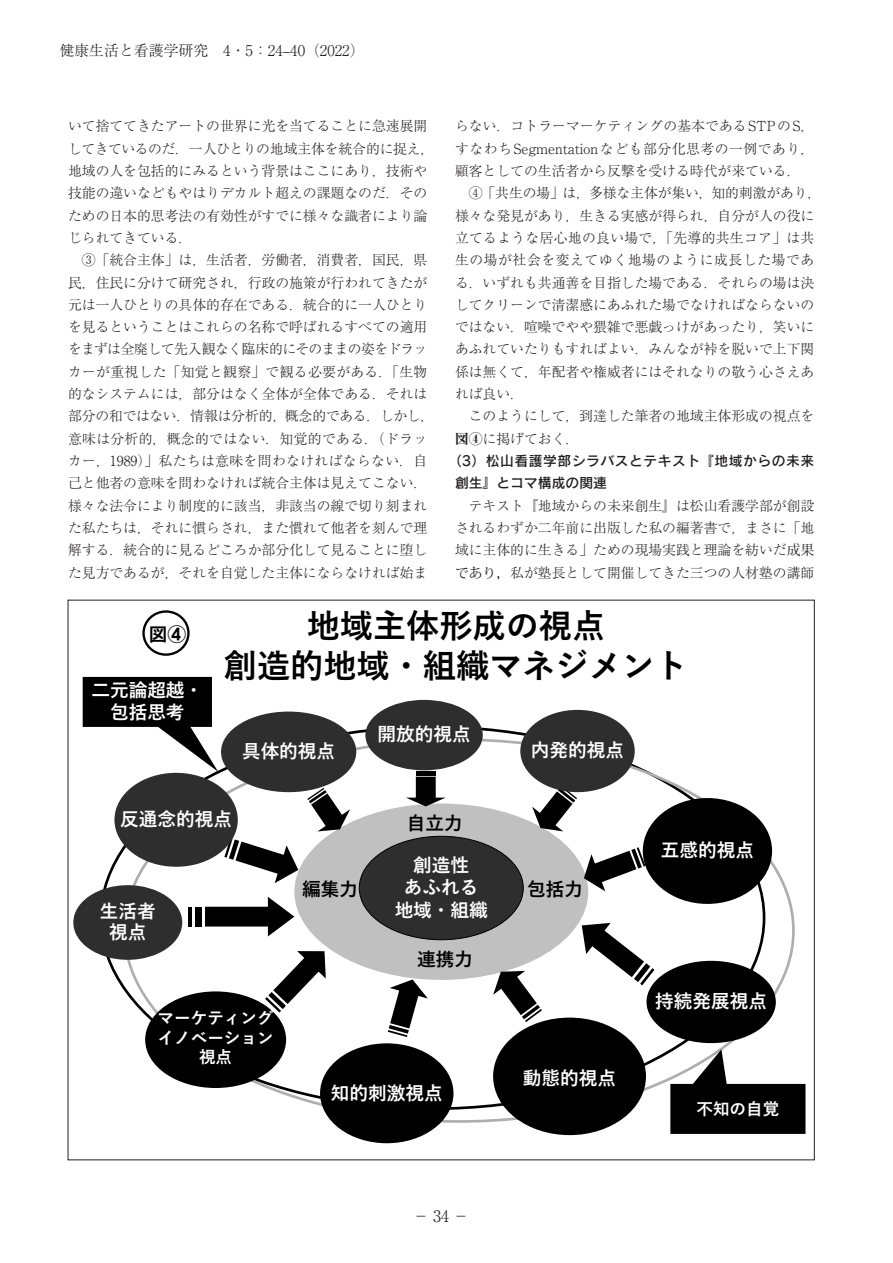
<style>
.page{position:relative;width:893px;height:1263px;background:#fff}
.page>*{position:absolute;margin:0;border:0;box-sizing:border-box;transform-origin:0 0}
.t1{font:700 33.15px/39.3px "Yu Gothic";color:#000;text-align:center}
.t2{font:700 18.6px/22.2px "Yu Gothic";color:#fff;text-align:center}
.t3{font:700 18.6px "Yu Gothic";color:#000}
.t4{font:18.6px "HGP Gothic E";color:#000}
.t5{font:700 16.65px/19.6px "Yu Gothic";color:#fff;text-align:center}
.t6{font:300 15.9px "Ryumin Pr 6 N";color:#231f20}
.t7{font:300 14.85px "Ryumin Pr 6 N";color:#231f20}
.本文-ｍ-行頭1字下げ{font:300 13.8px/22.4px "Ryumin Pr 6 N";color:#231f20}
.見出し2_行頭数字{font:13.8px/22.4px "Rodin Pro N DB";letter-spacing:.035em;color:#231f20}
.s1{font-weight:800}
.s2{font-family:"Koz Min Pr 6 N";font-weight:400}
</style>
<div class="page">
<div style="left:294px;top:803px;width:294px;height:177px;background:#c0c0c0;border-radius:50%"></div>
<div style="left:359px;top:836px;width:164px;height:104px;background:#2e2e2e;border-radius:50%"></div>
<svg style="left:265px;top:951px;width:61px;height:61px"></svg>
<svg style="left:388px;top:979px;width:40px;height:58px"></svg>
<svg style="left:493px;top:971px;width:49px;height:51px"></svg>
<svg style="left:582px;top:923px;width:72px;height:62px"></svg>
<svg style="left:584px;top:847px;width:61px;height:44px"></svg>
<svg style="left:224px;top:839px;width:74px;height:44px"></svg>
<svg style="left:307px;top:788px;width:43px;height:43px"></svg>
<svg style="left:406px;top:771px;width:40px;height:35px"></svg>
<svg style="left:532px;top:786px;width:45px;height:45px"></svg>
<svg style="left:670px;top:1049px;width:135px;height:85px"></svg>
<svg style="left:205px;top:897px;width:89px;height:39px"></svg>
<div style="left:195px;top:907px;width:7px;height:19px;background:#000"></div>
<hr style="left:188px;top:907px;width:4px;height:19px;background:#000">
<div style="left:643px;top:798px;width:129px;height:106px;background:#000;border-radius:50%"></div>
<div style="left:221px;top:711px;width:135px;height:81px;background:#2e2e2e;border-radius:50%"></div>
<div style="left:365px;top:700px;width:118px;height:70px;background:#2e2e2e;border-radius:50%"></div>
<div style="left:114px;top:773px;width:124px;height:94px;background:#2e2e2e;border-radius:50%"></div>
<div style="left:73px;top:885px;width:109px;height:75px;background:#2e2e2e;border-radius:50%"></div>
<div style="left:145px;top:991px;width:141px;height:97px;background:#000;border-radius:50%"></div>
<div style="left:320px;top:1043px;width:133px;height:100px;background:#000;border-radius:50%"></div>
<div style="left:493px;top:1017px;width:153px;height:118px;background:#000;border-radius:50%"></div>
<div style="left:646px;top:961px;width:130px;height:82px;background:#000;border-radius:50%"></div>
<div style="left:520px;top:710px;width:115px;height:82px;background:#2e2e2e;border-radius:50%"></div>
<svg style="left:83px;top:677px;width:135px;height:95px"></svg>
<div style="left:142px;top:610px;width:48px;height:46px;border:2px solid #000;border-radius:50%"></div>
<p class="t7" style="left:60px;top:38px;width:307px">健康生活と看護学研究　4・5：24–40（2022）</p>
<p class="本文-ｍ-行頭1字下げ" style="left:68px;top:114px;width:368px">いて捨ててきたアートの世界に光を当てることに急速展開してきているのだ．一人ひとりの地域主体を統合的に捉え，地域の人を包括的にみるという背景はここにあり，技術や技能の違いなどもやはりデカルト超えの課題なのだ．そのための日本的思考法の有効性がすでに様々な識者により論じられてきている．</p>
<p class="本文-ｍ-行頭1字下げ" style="left:68px;top:248px;width:368px;text-align:center">③「統合主体」は，生活者，労働者，消費者，国民，県<br>民，住民に分けて研究され，行政の施策が行われてきたが元は一人ひとりの具体的存在である．統合的に一人ひとりを見るということはこれらの名称で呼ばれるすべての適用をまずは全廃して先入観なく臨床的にそのままの姿をドラッカーが重視した「知覚と観察」で観る必要がある．「生物的なシステムには，部分はなく全体が全体である．それは部分の和ではない．情報は分析的，概念的である．しかし，意味は分析的，概念的ではない．知覚的である．（ドラッカー，1989）」私たちは意味を問わなければならない．自己と他者の意味を問わなければ統合主体は見えてこない．様々な法令により制度的に該当，非該当の線で切り刻まれた私たちは，それに慣らされ，また慣れて他者を刻んで理解する．統合的に見るどころか部分化して見ることに堕した見方であるが，それを自覚した主体にならなければ始ま</p>
<p class="本文-ｍ-行頭1字下げ" style="left:455px;top:114px;width:361px;text-align:justify">らない．コトラーマーケティングの基本であるSTPのS，すなわちSegmentationなども部分化思考の一例であり，顧客としての生活者から反撃を受ける時代が来ている．</p>
<p class="本文-ｍ-行頭1字下げ" style="left:455px;top:181px;width:368px;text-indent:14px">④「共生の場」は，多様な主体が集い，知的刺激があり，様々な発見があり，生きる実感が得られ，自分が人の役に立てるような居心地の良い場で，「先導的共生コア」は共生の場が社会を変えてゆく地場のように成長した場である．いずれも共通善を目指した場である．それらの場は決してクリーンで清潔感にあふれた場でなければならないのではない．喧噪でやや猥雑で悪戯っけがあったり，笑いにあふれていたりもすればよい．みんなが裃を脱いで上下関係は無くて，年配者や権威者にはそれなりの敬う心さえあれば良い．</p>
<p class="本文-ｍ-行頭1字下げ" style="left:455px;top:404px;width:361px;text-indent:14px">このようにして，到達した筆者の地域主体形成の視点を<span class="s1">図④</span>に掲げておく．</p>
<p class="見出し2_行頭数字" style="left:455px;top:449px;width:361px;text-indent:-7px">（3）松山看護学部シラバスとテキスト『地域からの未来創生』とコマ構成の関連</p>
<p class="本文-ｍ-行頭1字下げ" style="left:455px;top:494px;width:361px;text-align:justify;text-indent:14px">テキスト『地域からの未来創生』は松山看護学部が創設されるわずか二年前に出版した私の編著書で，まさに「地域に主体的に生きる」ための現場実践と理論を紡いだ<span class="s2">成果であり，</span>私が塾長として開催してきた三つの人材塾の講師</p>
<p class="t1" style="left:224px;top:607px;width:466px">地域主体形成の視点<br>創造的地域・組織マネジメント</p>
<p class="t4" style="left:149px;top:625px;width:39px">図④</p>
<p class="t2" style="left:91px;top:680px;width:113px;line-height:21.6px">⼆元論超越・包括思考</p>
<p class="t2" style="left:242px;top:740px;width:95px">具体的視点</p>
<p class="t2" style="left:120px;top:808px;width:113px">反通念的視点</p>
<p class="t2" style="left:100px;top:900px;width:57px;line-height:21.6px">⽣活者視点</p>
<p class="t3" style="left:302px;top:879px;width:57px">編集⼒</p>
<p class="t5" style="left:158px;top:1008px;width:118px">マーケティングイノベーション視点</p>
<p class="t2" style="left:377px;top:724px;width:95px">開放的視点</p>
<p class="t3" style="left:407px;top:812px;width:57px">⾃⽴⼒</p>
<p class="t2" style="left:395px;top:854px;width:95px">創造性<br>あふれる地域・組織</p>
<p class="t3" style="left:417px;top:949px;width:57px">連携⼒</p>
<p class="t2" style="left:331px;top:1082px;width:113px">知的刺激視点</p>
<p class="t2" style="left:531px;top:740px;width:95px">内発的視点</p>
<p class="t3" style="left:527px;top:879px;width:57px">包括⼒</p>
<p class="t2" style="left:661px;top:840px;width:95px">五感的視点</p>
<p class="t2" style="left:523px;top:1067px;width:95px">動態的視点</p>
<p class="t2" style="left:655px;top:991px;width:113px">持続発展視点</p>
<p class="t5" style="left:696px;top:1099px;width:84px">不知の⾃覚</p>
<p class="t6" style="left:413px;top:1203px;width:57px">－34－</p>
</div>
